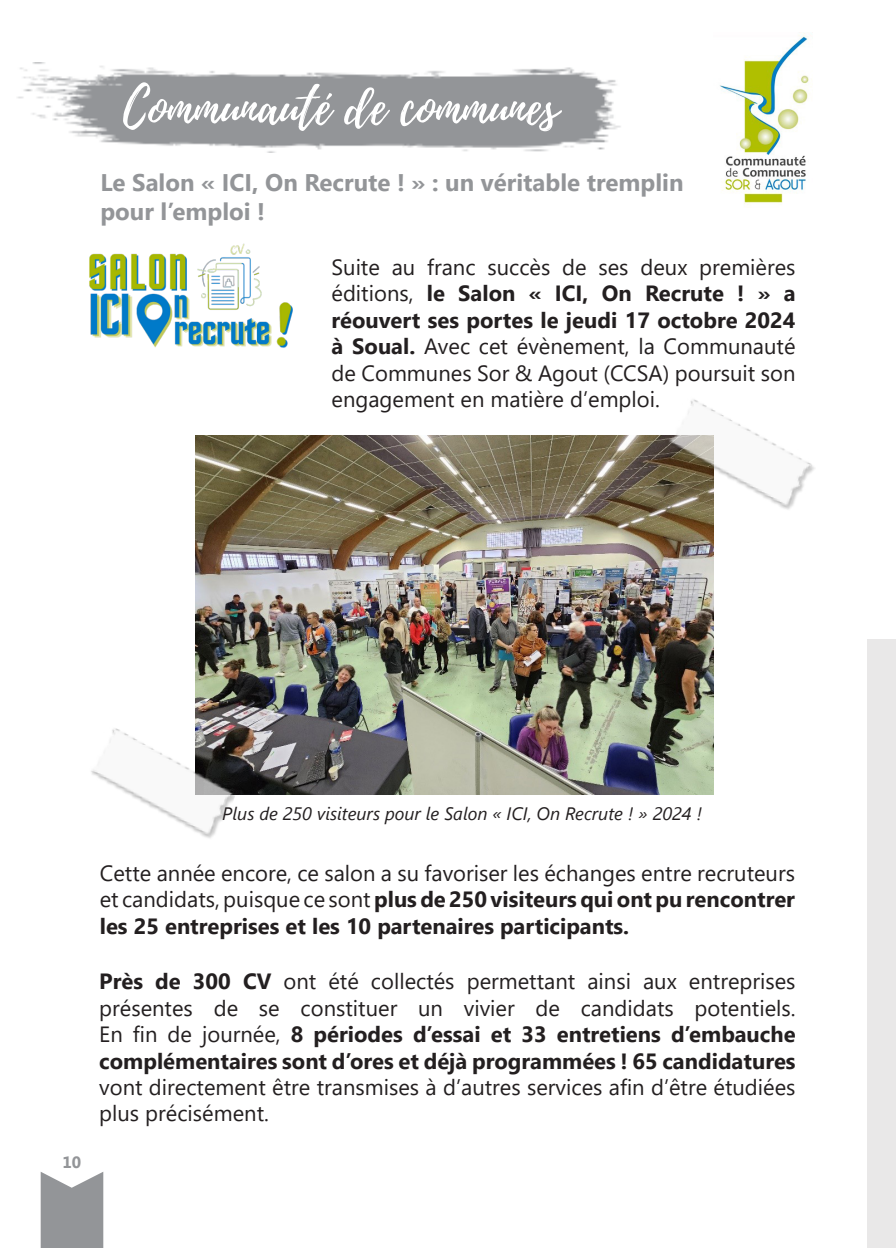
<style>
.page{position:relative;width:896px;height:1248px;background:#fff}
.page>*{position:absolute;margin:0;border:0;box-sizing:border-box;transform-origin:0 0}
.t1{font:50px "Playlist Script";color:#fff}
.t2{font:700 24px "Segoe UI";color:#939598}
.t3{font:22px/26.4px "Segoe UI";color:#231f20;text-align:justify}
.t4{font:700 22px/26.4px "Segoe UI";color:#231f20;text-align:justify}
.t5{font:italic 18px "Segoe UI";color:#231f20}
.t6{font:700 16.4px "Segoe UI";color:#939598}
.s1{font-weight:700}
.s2{font-weight:400}
</style>
<div class="page">
<div style="left:867px;top:639px;width:29px;height:608px;background:#e9e8e8"></div>
<img style="left:17px;top:62px;width:604px;height:90px">
<img style="left:720px;top:33px;width:90px;height:174px">
<img style="left:195px;top:435px;width:518px;height:359px">
<img style="left:658px;top:399px;width:157px;height:117px">
<svg style="left:41px;top:1172px;width:62px;height:75px;background:#9ea0a2"></svg>
<img style="left:89px;top:243px;width:204px;height:105px">
<img style="left:91px;top:724px;width:153px;height:114px">
<p class="t1" style="left:123px;top:72px;width:437px">Communauté de communes</p>
<p class="t2" style="left:100px;top:160px;width:585px">Le Salon « ICI, On Recrute ! » : un véritable tremplin</p>
<p class="t2" style="left:100px;top:189px;width:166px">pour l’emploi !</p>
<p class="t3" style="left:331px;top:252px;width:465px">Suite au franc succès de ses deux premières éditions, <span class="s1">le Salon « ICI, On Recrute ! » a réouvert ses portes le jeudi 17 octobre 2024 à Soual.</span> Avec cet évènement, la Communauté de Communes Sor &amp; Agout (CCSA) poursuit son engagement en matière d’emploi.</p>
<p class="t6" style="left:63px;top:1146px;width:20px">10</p>
<p class="t5" style="left:222px;top:796px;width:481px">Plus de 250 visiteurs pour le Salon « ICI, On Recrute ! » 2024 !</p>
<p class="t3" style="left:100px;top:857px;width:697px">Cette année encore, ce salon a su favoriser les échanges entre recruteurs et candidats, puisque ce sont <span class="s1">plus de 250 visiteurs qui ont pu rencontrer les 25 entreprises et les 10 partenaires participants.</span></p>
<p class="t3" style="left:99px;top:966px;width:698px"><span class="s1">Près de 300 CV</span> ont été collectés permettant ainsi aux entreprises présentes de se constituer un vivier de candidats potentiels.</p>
<p class="t4" style="left:99px;top:1019px;width:698px"><span class="s2">En fin de journée,</span> 8 périodes d’essai et 33 entretiens d’embauche complémentaires sont d’ores et déjà programmées ! 65 candidatures <span class="s2">vont directement être transmises à d’autres services afin d’être étudiées plus précisément.</span></p>
</div>
